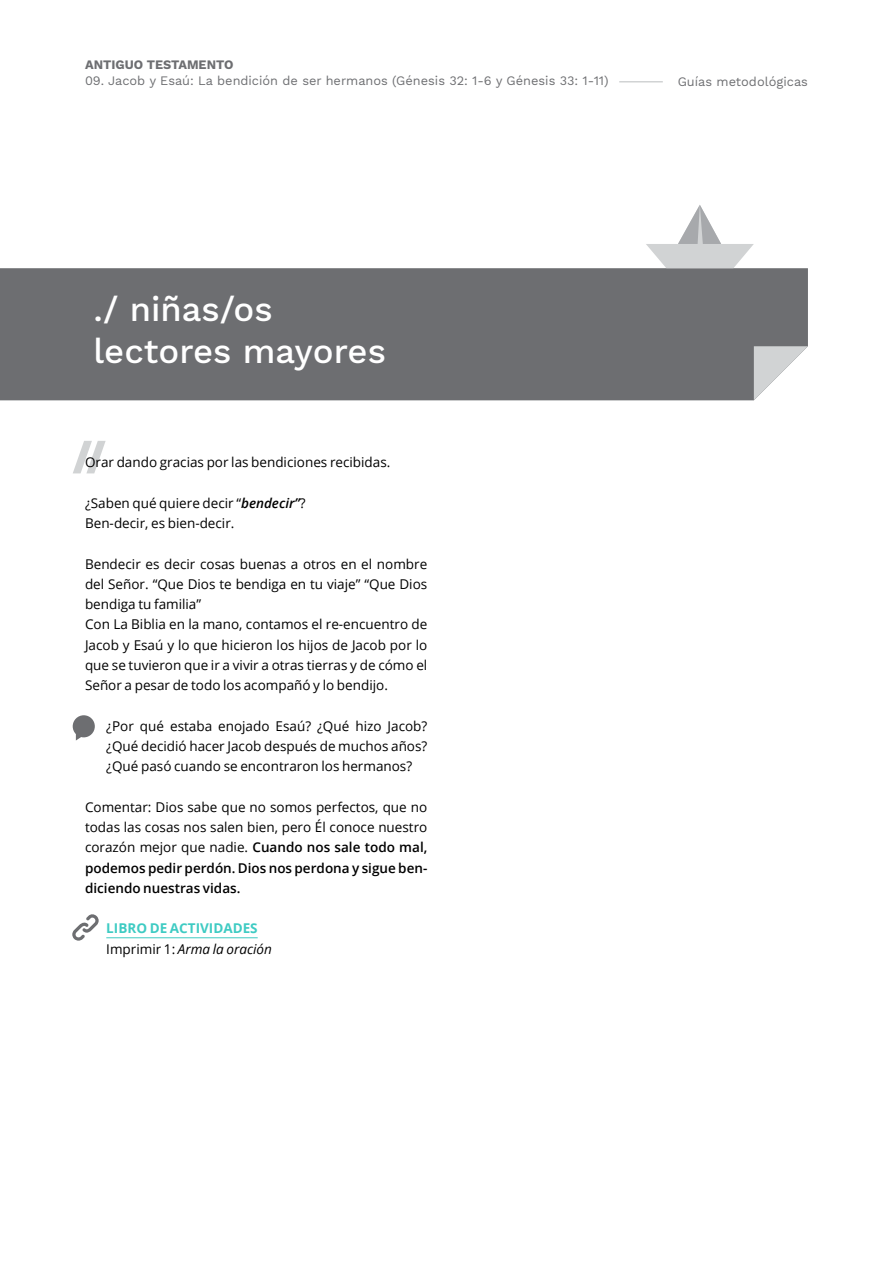
<style>
.page{position:relative;width:893px;height:1263px;background:#fff}
.page>*{position:absolute;margin:0;border:0;box-sizing:border-box;transform-origin:0 0}
.t1{font:500 34.5px/41.4px "Work Sans";color:#fff}
.t2{font:13.5px/20.2px "Open Sans";color:#000}
.t3{font:700 13.5px/20.2px "Open Sans";color:#3ecbc3}
.t4{font:12.75px "Work Sans";color:#6d6e71}
.t5{font:700 12.75px "Work Sans";color:#6d6e71}
.s1{font-weight:600;font-style:italic}
.s2{font-weight:600}
.s3{font-weight:400;color:#000}
.s4{font-weight:400;font-style:italic;color:#000}
</style>
<div class="page">
<svg style="left:73px;top:441px;width:33px;height:32px"></svg>
<div style="left:0;top:268px;width:808px;height:132px;background:#6d6e71"></div>
<hr style="left:106px;top:937px;width:152px;height:1px;background:#3ecbc3">
<svg style="left:754px;top:346px;width:54px;height:54px"></svg>
<svg style="left:73px;top:715px;width:22px;height:25px"></svg>
<svg style="left:646px;top:205px;width:108px;height:63px"></svg>
<svg style="left:72px;top:914px;width:27px;height:27px"></svg>
<hr style="left:619px;top:81px;width:44px;height:2px;background:#d1d3d4">
<p class="t5" style="left:85px;top:58px;width:150px">ANTIGUO TESTAMENTO</p>
<p class="t4" style="left:85px;top:73px;width:525px">09. Jacob y Esaú: La bendición de ser hermanos (Génesis 32: 1-6 y Génesis 33: 1-11)</p>
<p class="t4" style="left:678px;top:74px;width:132px">Guías metodológicas</p>
<h1 class="t1" style="left:94px;top:290px;width:294px">./ niñas/os lectores mayores</h1>
<p class="t2" style="left:85px;top:452px;width:307px">Orar dando gracias por las bendiciones recibidas.</p>
<p class="t2" style="left:85px;top:493px;width:222px">¿Saben qué quiere decir “<span class="s1">bendecir”</span>?<br>Ben-decir, es bien-decir.</p>
<p class="t2" style="left:85px;top:553px;width:344px">Bendecir es decir cosas buenas a otros en el nombre del Señor. “Que Dios te bendiga en tu viaje” “Que Dios bendiga tu familia”<br>Con La Biblia en la mano, contamos el re-encuentro de Jacob y Esaú y lo que hicieron los hijos de Jacob por lo que se tuvieron que ir a vivir a otras tierras y de cómo el Señor a pesar de todo los acompañó y lo bendijo.</p>
<p class="t2" style="left:106px;top:715px;width:323px;text-align:justify">¿Por qué estaba enojado Esaú? ¿Qué hizo Jacob? ¿Qué decidió hacer Jacob después de muchos años? ¿Qué pasó cuando se encontraron los hermanos?</p>
<p class="t2" style="left:85px;top:796px;width:344px;text-align:justify">Comentar: Dios sabe que no somos perfectos, que no todas las cosas nos salen bien, pero Él conoce nuestro corazón mejor que nadie. <span class="s2">Cuando nos sale todo mal, podemos pedir perdón. Dios nos perdona y sigue ben&shy;diciendo nuestras vidas.</span></p>
<p class="t3" style="left:106px;top:918px;width:167px">LIBRO DE ACTIVIDADES<br><span class="s3">Imprimir 1:</span> <span class="s4">Arma la oración</span></p>
</div>
